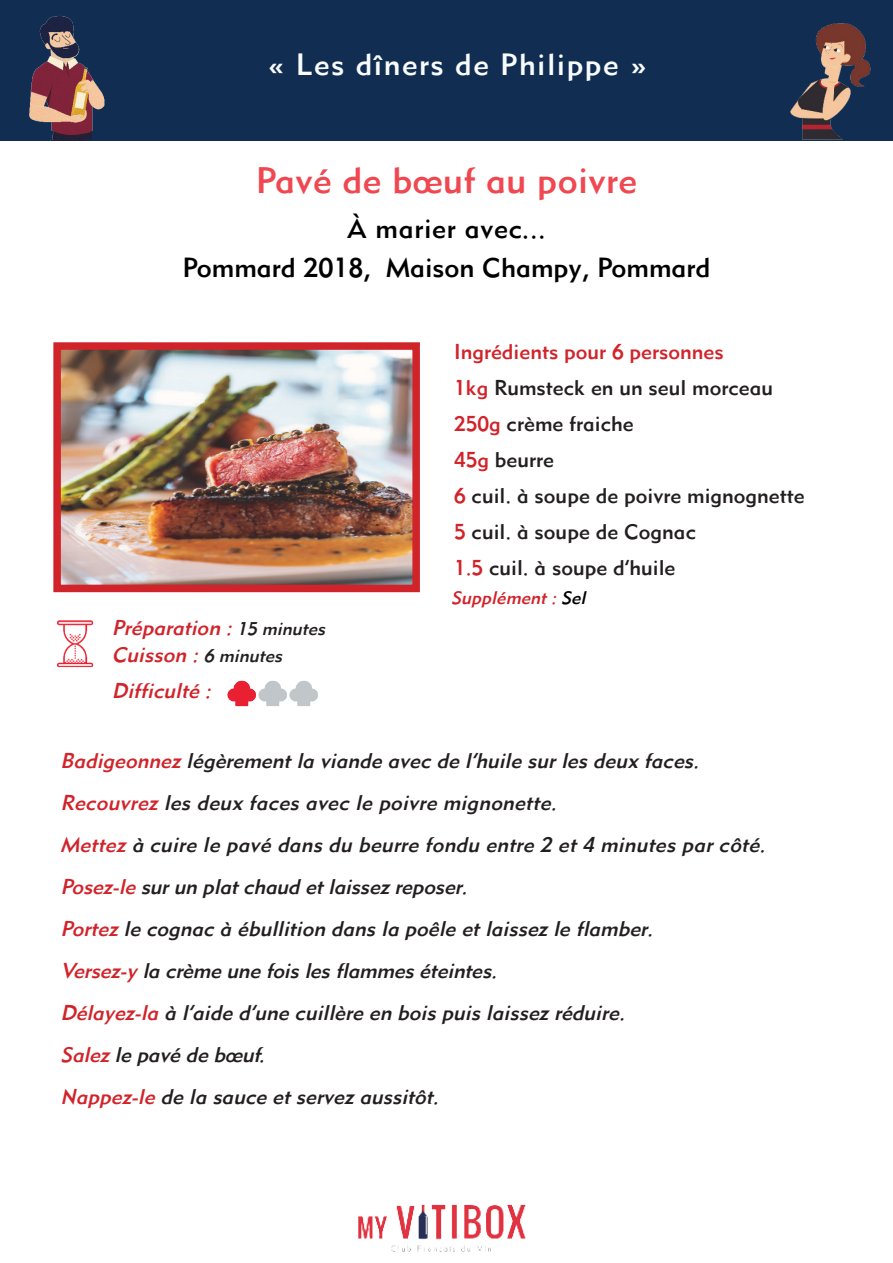
<style>
.page{position:relative;width:893px;height:1263px;background:#fff}
.page>*{position:absolute;margin:0;border:0;box-sizing:border-box;transform-origin:0 0}
.t1{font:36px "Metro Medium LT Two";letter-spacing:.01em;color:#ef4850}
.t2{font:30px "Metro Medium LT Two";letter-spacing:.05em;color:#f9fcfe}
.t3{font:27px/39px "Metro Medium LT Two";color:#000001;text-align:center}
.t4{font:italic 21px/42px "Metro Medium LT Two";color:#231f20}
.t5{font:21px/36px "Metro Medium LT Two";color:#231f20}
.t6{font:italic 21px/27px "Metro Medium LT Two";color:#d1232a}
.t7{font:italic 18px "Metro Medium LT Two";color:#d1232a}
.s1{color:#d1232a}
.s2{font-size:18px;color:#231f20}
.s3{color:#000}
</style>
<div class="page">
<img style="left:358px;top:1205px;width:168px;height:47px">
<div style="left:2px;top:0;width:891px;height:140px;background:#112e52"></div>
<img style="left:29px;top:16px;width:76px;height:124px">
<img style="left:790px;top:23px;width:81px;height:117px">
<img style="left:62px;top:351px;width:349px;height:232px">
<div style="left:53px;top:342px;width:367px;height:250px;border:8px solid #d1232a"></div>
<img style="left:57px;top:620px;width:37px;height:47px">
<img style="left:227px;top:680px;width:91px;height:27px">
<h2 class="t2" style="left:268px;top:46px;width:380px">« Les dîners de Philippe »</h2>
<h1 class="t1" style="left:256px;top:158px;width:383px">Pavé de bœuf au poivre</h1>
<p class="t3" style="left:182px;top:209px;width:530px">À marier avec...<br>Pommard 2018, Maison Champy, Pommard</p>
<p class="t5" style="left:454px;top:333px;width:352px"><span class="s1">Ingrédients pour 6 personnes<br>1kg</span> Rumsteck en un seul morceau<br><span class="s1">250g</span> crème fraiche<br><span class="s1">45g</span> beurre<br><span class="s1">6</span> cuil. à soupe de poivre mignognette<br><span class="s1">5</span> cuil. à soupe de Cognac<br><span class="s1">1.5</span> cuil. à soupe d’huile</p>
<p class="t6" style="left:112px;top:614px;width:219px">Préparation :<span class="s2">15 minutes<br></span>Cuisson :<span class="s2">6 minutes</span></p>
<p class="t6" style="left:112px;top:677px;width:106px">Difficulté :</p>
<p class="t7" style="left:451px;top:587px;width:140px">Supplément:<span class="s3">Sel</span></p>
<p class="t4" style="left:61px;top:739px;width:712px"><span class="s1">Badigeonnez</span>légèrementla viande avec de l’huile surlesdeux faces.<br><span class="s1">Recouvrez</span>lesdeux facesavec le poivre mignonette.<br><span class="s1">Mettez</span>à cuire le pavé dansdu beurre fondu entre 2 et4 minutesparcôté.<br><span class="s1">Posez-le</span> surun platchaud etlaissezreposer.<br><span class="s1">Portez</span>le cognac à ébullition dansla poêle etlaissezle flamber.<br><span class="s1">Versez-y</span>la crème une foislesflammeséteintes.<br><span class="s1">Délayez-la</span> à l’aide d’une cuillère en boispuislaissezréduire.<br><span class="s1">Salez</span>le pavé de bœuf.<br><span class="s1">Nappez-le</span> de la sauce etservezaussitôt.</p>
</div>
